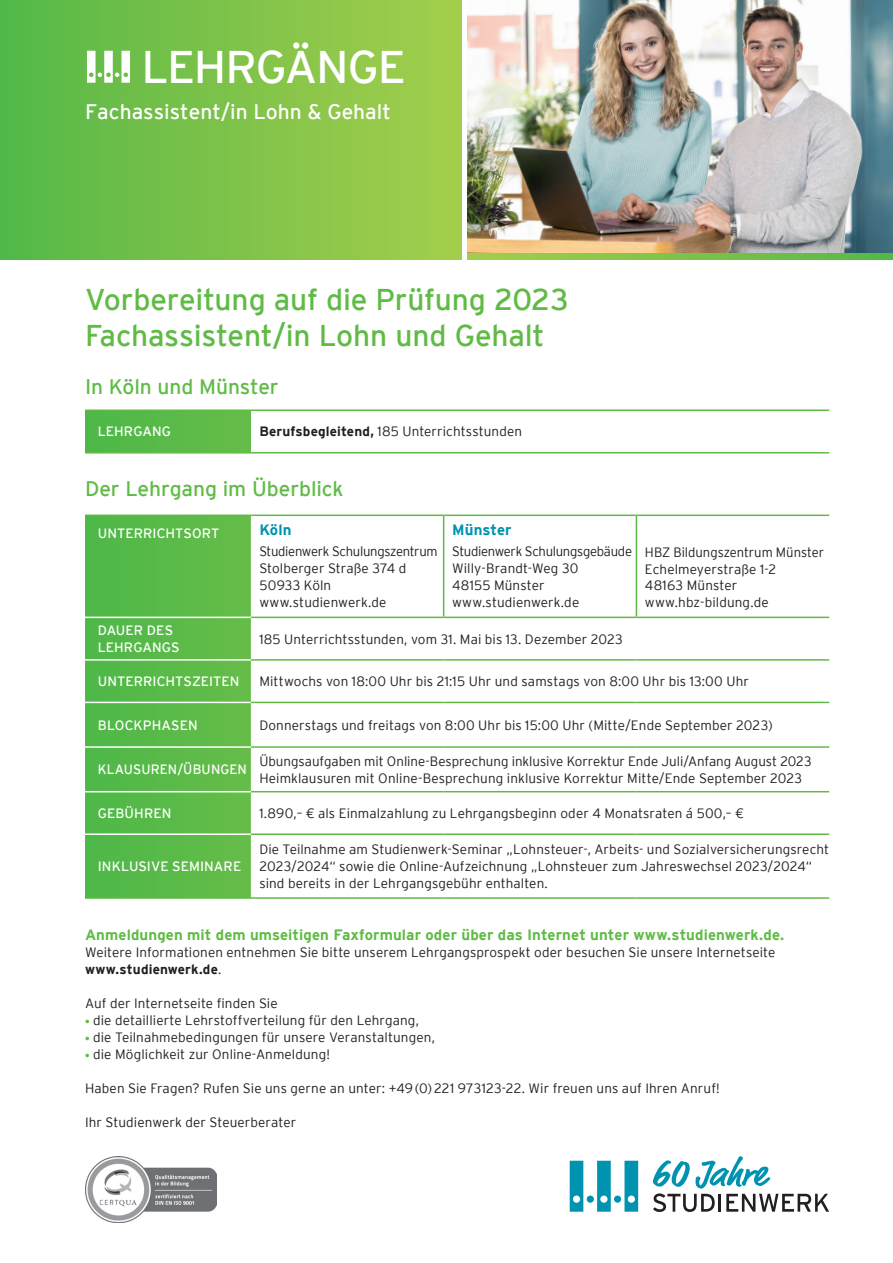
<style>
.page{position:relative;width:893px;height:1263px;background:#fff}
.page>*{position:absolute;margin:0;border:0;box-sizing:border-box;transform-origin:0 0}
.Titelseite_Klassifiz{font:45.6px "Interstate Plus";letter-spacing:-.03em;color:#fff}
.Titelseite_Subline{font:30px/36px "Interstate Plus";letter-spacing:-.005em;color:#60bb46}
.t1{font:30px "Interstate Plus";letter-spacing:-.025em;color:#fff}
.Subline_Versalien_gr{font:21px "Interstate Plus";letter-spacing:-.005em;color:#60bb46}
.Titelseite_Beruf{font:21px "Interstate Plus";color:#fff}
.Subline_grün_10{font:700 15px "Interstate Plus";letter-spacing:.005em;color:#60bb46}
.Copy_POS_9{font:700 15px "Interstate Plus";letter-spacing:.005em;color:#0093b0}
.Copy_POS_9-2{font:300 13.5px/17px "Interstate Plus";letter-spacing:.005em;color:#231f20}
.Copy_POS_9-3{font:13.5px/17px "Interstate Plus";letter-spacing:.005em;color:#fff}
.Copy_POS_9-4{font:300 13.5px "Interstate Plus";letter-spacing:-.025em;color:#231f20}
.s1{font-weight:700}
.s2{font-family:"Myriad Pro";font-weight:700;color:#60bb46}
</style>
<div class="page">
<img style="left:468px;top:0;width:425px;height:253px">
<div style="left:0;top:0;width:461px;height:259px;background:linear-gradient(to right,#55b848,#a5ce4c)"></div>
<svg style="left:87px;top:41px;width:43px;height:42px"></svg>
<svg style="left:468px;top:253px;width:425px;height:6px;background:#7dc249"></svg>
<svg style="left:85px;top:516px;width:166px;height:381px;background:#5aba49"></svg>
<hr style="left:251px;top:514px;width:193px;height:2px;background:#60bb46">
<hr style="left:444px;top:514px;width:192px;height:2px;background:#60bb46">
<hr style="left:636px;top:514px;width:193px;height:2px;background:#60bb46">
<hr style="left:251px;top:617px;width:193px;height:1px;background:#60bb46">
<hr style="left:444px;top:617px;width:192px;height:1px;background:#60bb46">
<hr style="left:636px;top:617px;width:193px;height:1px;background:#60bb46">
<hr style="left:251px;top:659px;width:193px;height:2px;background:#60bb46">
<hr style="left:444px;top:659px;width:192px;height:2px;background:#60bb46">
<hr style="left:636px;top:659px;width:193px;height:2px;background:#60bb46">
<hr style="left:251px;top:702px;width:193px;height:1px;background:#60bb46">
<hr style="left:444px;top:702px;width:192px;height:1px;background:#60bb46">
<hr style="left:636px;top:702px;width:193px;height:1px;background:#60bb46">
<hr style="left:251px;top:746px;width:193px;height:2px;background:#60bb46">
<hr style="left:444px;top:746px;width:192px;height:2px;background:#60bb46">
<hr style="left:636px;top:746px;width:193px;height:2px;background:#60bb46">
<hr style="left:251px;top:791px;width:193px;height:1px;background:#60bb46">
<hr style="left:444px;top:791px;width:192px;height:1px;background:#60bb46">
<hr style="left:636px;top:791px;width:193px;height:1px;background:#60bb46">
<hr style="left:251px;top:833px;width:193px;height:2px;background:#60bb46">
<hr style="left:444px;top:833px;width:192px;height:2px;background:#60bb46">
<hr style="left:636px;top:833px;width:193px;height:2px;background:#60bb46">
<hr style="left:251px;top:897px;width:193px;height:2px;background:#60bb46">
<hr style="left:444px;top:897px;width:192px;height:2px;background:#60bb46">
<hr style="left:636px;top:897px;width:193px;height:2px;background:#60bb46">
<hr style="left:443px;top:516px;width:1px;height:101px;background:#60bb46">
<hr style="left:636px;top:516px;width:1px;height:101px;background:#60bb46">
<hr style="left:85px;top:617px;width:166px;height:1px;background:#fff">
<hr style="left:85px;top:659px;width:166px;height:2px;background:#fff">
<hr style="left:85px;top:702px;width:166px;height:1px;background:#fff">
<hr style="left:85px;top:746px;width:166px;height:2px;background:#fff">
<hr style="left:85px;top:791px;width:166px;height:1px;background:#fff">
<hr style="left:85px;top:833px;width:166px;height:2px;background:#fff">
<hr style="left:85px;top:514px;width:166px;height:2px;background:#60bb46">
<hr style="left:85px;top:897px;width:166px;height:2px;background:#60bb46">
<div style="left:85px;top:410px;width:166px;height:43px;background:#5aba48"></div>
<hr style="left:251px;top:409px;width:578px;height:2px;background:#60bb46">
<hr style="left:251px;top:452px;width:578px;height:1px;background:#60bb46">
<hr style="left:85px;top:409px;width:166px;height:2px;background:#60bb46">
<hr style="left:85px;top:452px;width:166px;height:1px;background:#60bb46">
<img style="left:85px;top:1156px;width:131px;height:67px">
<div style="left:587px;top:1195px;width:7px;height:8px;background:#0093b0;border-radius:50%"></div>
<svg style="left:624px;top:1161px;width:14px;height:51px"></svg>
<svg style="left:570px;top:1161px;width:13px;height:51px"></svg>
<svg style="left:597px;top:1161px;width:14px;height:51px"></svg>
<div style="left:614px;top:1195px;width:7px;height:8px;background:#0093b0;border-radius:50%"></div>
<svg style="left:653px;top:1156px;width:176px;height:56px"></svg>
<p class="t1" style="left:123px;top:35px;width:176px">LEHRGÄNGE</p>
<p class="Titelseite_Klassifiz" style="left:141px;top:41px;width:266px">LEHRGÄNGE</p>
<p class="Titelseite_Beruf" style="left:85px;top:100px;width:307px">Fachassistent/in Lohn &amp; Gehalt</p>
<p class="Titelseite_Subline" style="left:85px;top:282px;width:486px">Vorbereitung auf die Prüfung 2023<br>Fachassistent/in Lohn und Gehalt</p>
<p class="Subline_Versalien_gr" style="left:85px;top:375px;width:195px">In Köln und Münster</p>
<p class="Copy_POS_9-3" style="left:98px;top:423px;width:75px">LEHRGANG</p>
<p class="Copy_POS_9-2" style="left:259px;top:423px;width:264px"><span class="s1">Berufsbegleitend,</span> 185 Unterrichtsstunden</p>
<p class="Subline_Versalien_gr" style="left:85px;top:477px;width:260px">Der Lehrgang im Überblick</p>
<p class="Copy_POS_9-3" style="left:98px;top:525px;width:123px">UNTERRICHTSORT</p>
<p class="Copy_POS_9" style="left:259px;top:521px;width:34px">Köln</p>
<p class="Copy_POS_9-4" style="left:259px;top:544px;width:180px">Studienwerk Schulungszentrum</p>
<p class="Copy_POS_9-2" style="left:259px;top:560px;width:148px">Stolberger Straße 374 d</p>
<p class="Copy_POS_9-2" style="left:259px;top:577px;width:73px">50933 Köln</p>
<p class="Copy_POS_9-2" style="left:259px;top:594px;width:129px">www.studienwerk.de</p>
<p class="Copy_POS_9" style="left:452px;top:521px;width:61px">Münster</p>
<p class="Copy_POS_9-2" style="left:452px;top:543px;width:181px">Studienwerk Schulungsgebäude<br>Willy-Brandt-Weg 30<br>48155 Münster www.studienwerk.de</p>
<p class="Copy_POS_9-2" style="left:645px;top:544px;width:181px">HBZ Bildungszentrum Münster</p>
<p class="Copy_POS_9-2" style="left:645px;top:560px;width:133px">Echelmeyerstraße 1-2</p>
<p class="Copy_POS_9-2" style="left:645px;top:577px;width:94px">48163 Münster</p>
<p class="Copy_POS_9-2" style="left:645px;top:593px;width:125px">www.hbz-bildung.de</p>
<p class="Copy_POS_9-3" style="left:98px;top:622px;width:83px">DAUER DES<br>LEHRGANGS</p>
<p class="Copy_POS_9-2" style="left:259px;top:630px;width:365px">185 Unterrichtsstunden, vom 31. Mai bis 13. Dezember 2023</p>
<p class="Copy_POS_9-3" style="left:98px;top:673px;width:143px">UNTERRICHTSZEITEN</p>
<p class="Copy_POS_9-2" style="left:259px;top:673px;width:491px">Mittwochs von 18:00 Uhr bis 21:15 Uhr und samstags von 8:00 Uhr bis 13:00 Uhr</p>
<p class="Copy_POS_9-3" style="left:98px;top:716px;width:101px">BLOCKPHASEN</p>
<p class="Copy_POS_9-2" style="left:259px;top:716px;width:515px">Donnerstags und freitags von 8:00 Uhr bis 15:00 Uhr (Mitte/Ende September 2023)</p>
<p class="Copy_POS_9-3" style="left:98px;top:761px;width:151px">KLAUSUREN/ÜBUNGEN</p>
<p class="Copy_POS_9-2" style="left:259px;top:752px;width:554px">Übungsaufgaben mit Online-Besprechung inklusive Korrektur Ende Juli/Anfang August 2023</p>
<p class="Copy_POS_9-2" style="left:259px;top:769px;width:544px">Heimklausuren mit Online-Besprechung inklusive Korrektur Mitte/Ende September 2023</p>
<p class="Copy_POS_9-3" style="left:98px;top:804px;width:75px">GEBÜHREN</p>
<p class="Copy_POS_9-2" style="left:259px;top:804px;width:486px">1.890,– ¤ als Einmalzahlung zu Lehrgangsbeginn oder 4 Monatsraten á 500,– ¤</p>
<p class="Copy_POS_9-3" style="left:98px;top:858px;width:145px">INKLUSIVE SEMINARE</p>
<p class="Copy_POS_9-2" style="left:259px;top:840px;width:571px">Die Teilnahme am Studienwerk-Seminar „Lohnsteuer-, Arbeits- und Sozialversicherungsrecht<br>2023/2024“ sowie die Online-Aufzeichnung „Lohnsteuer zum Jahreswechsel 2023/2024“ sind bereits in der Lehrgangsgebühr enthalten.</p>
<p class="Subline_grün_10" style="left:85px;top:926px;width:701px">Anmeldungen mit dem umseitigen Faxformular oder über das Internet unter www.studienwerk.de.</p>
<p class="Copy_POS_9-2" style="left:85px;top:943px;width:692px">Weitere Informationen entnehmen Sie bitte unserem Lehrgangsprospekt oder besuchen Sie unsere Internetseite <span class="s1">www.studienwerk.de</span>.</p>
<p class="Copy_POS_9-2" style="left:85px;top:994px;width:194px">Auf der Internetseite finden Sie</p>
<p class="Copy_POS_9-2" style="left:85px;top:1011px;width:335px"><span class="s2">•</span> die detaillierte Lehrstoffverteilung für den Lehrgang,</p>
<p class="Copy_POS_9-2" style="left:85px;top:1028px;width:351px"><span class="s2">•</span> die Teilnahmebedingungen für unsere Veranstaltungen,</p>
<p class="Copy_POS_9-2" style="left:85px;top:1045px;width:246px"><span class="s2">•</span> die Möglichkeit zur Online-Anmeldung!</p>
<p class="Copy_POS_9-2" style="left:85px;top:1079px;width:636px">Haben Sie Fragen? Rufen Sie uns gerne an unter: +49(0)221 973123-22. Wir freuen uns auf Ihren Anruf!</p>
<p class="Copy_POS_9-2" style="left:85px;top:1113px;width:213px">Ihr Studienwerk der Steuerberater</p>
</div>
